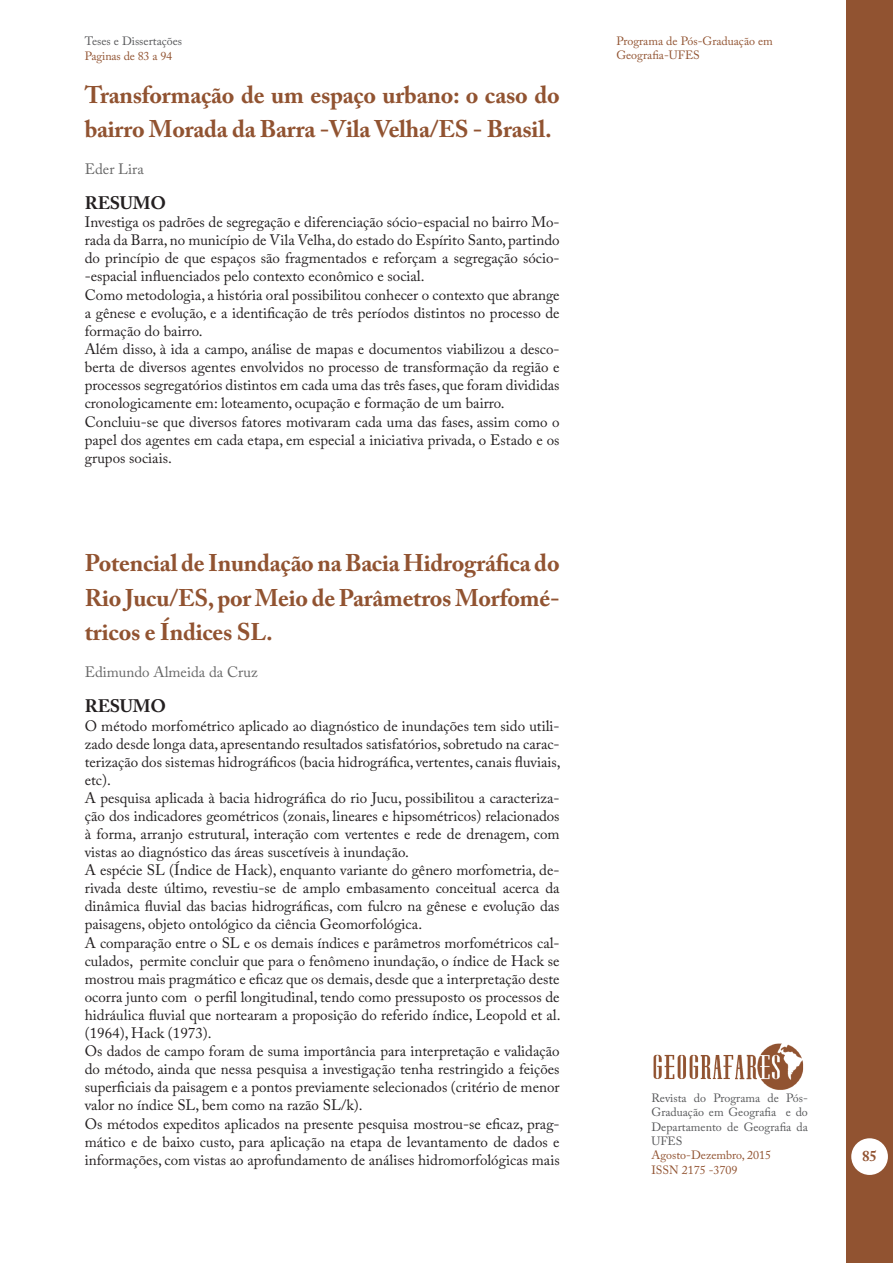
<style>
.page{position:relative;width:893px;height:1263px;background:#fff}
.page>*{position:absolute;margin:0;border:0;box-sizing:border-box;transform-origin:0 0}
.t1{font:700 24px/34.5px "Adobe Caslon Pro";letter-spacing:-.01em;color:#915331}
.t2{font:700 18px "Adobe Caslon Pro";letter-spacing:-.01em;color:#231f20}
.t3{font:15px/18px "Adobe Caslon Pro";color:#231f20;text-align:justify}
.t4{font:15px "Adobe Caslon Pro";color:#666}
.t5{font:700 15px "Adobe Caslon Pro";color:#915331}
.t6{font:12px/14.4px "Adobe Caslon Pro";color:#57585a;text-align:justify}
.t7{font:12px/14.4px "Adobe Caslon Pro";color:#915331}
</style>
<div class="page">
<img style="left:653px;top:1043px;width:151px;height:47px">
<div style="left:846px;top:0;width:47px;height:1263px;background:#915331"></div>
<div style="left:851px;top:1138px;width:37px;height:37px;background:#fff;border-radius:50%"></div>
<p class="t6" style="left:85px;top:34px;width:99px">Teses e Dissertações</p>
<p class="t7" style="left:85px;top:48px;width:89px">Paginas de 83 a 94</p>
<p class="t1" style="left:85px;top:77px;width:476px">Transformação de um espaço urbano: o caso do bairro Morada da Barra -Vila Velha/ES - Brasil.</p>
<p class="t4" style="left:85px;top:160px;width:61px">Eder Lira</p>
<p class="t2" style="left:85px;top:192px;width:83px">RESUMO</p>
<p class="t3" style="left:85px;top:213px;width:476px">Investiga os padrões de segregação e diferenciação sócio-espacial no bairro Mo&shy;rada da Barra, no município de Vila Velha, do estado do Espírito Santo, partindo do princípio de que espaços são fragmentados e reforçam a segregação sócio--espacial influenciados pelo contexto econômico e social.</p>
<p class="t3" style="left:85px;top:286px;width:476px">Como metodologia, a história oral possibilitou conhecer o contexto que abrange a gênese e evolução, e a identificação de três períodos distintos no processo de formação do bairro.</p>
<p class="t3" style="left:85px;top:340px;width:476px">Além disso, à ida a campo, análise de mapas e documentos viabilizou a desco&shy;berta de diversos agentes envolvidos no processo de transformação da região e processos segregatórios distintos em cada uma das três fases, que foram divididas cronologicamente em: loteamento, ocupação e formação de um bairro.</p>
<p class="t3" style="left:85px;top:412px;width:476px">Concluiu-se que diversos fatores motivaram cada uma das fases, assim como o papel dos agentes em cada etapa, em especial a iniciativa privada, o Estado e os grupos sociais.</p>
<p class="t1" style="left:85px;top:546px;width:476px;text-align:justify">Potencial de Inundação na Bacia Hidrográfica do Rio Jucu/ES, por Meio de Parâmetros Morfomé&shy;tricos e Índices SL.</p>
<p class="t4" style="left:85px;top:663px;width:174px">Edimundo Almeida da Cruz</p>
<p class="t2" style="left:85px;top:695px;width:83px">RESUMO</p>
<p class="t3" style="left:85px;top:716px;width:477px">O método morfométrico aplicado ao diagnóstico de inundações tem sido utili&shy;zado desde longa data, apresentando resultados satisfatórios, sobretudo na carac&shy;terização dos sistemas hidrográficos (bacia hidrográfica, vertentes, canais fluviais, etc).</p>
<p class="t3" style="left:85px;top:789px;width:476px">A pesquisa aplicada à bacia hidrográfica do rio Jucu, possibilitou a caracteriza&shy;ção dos indicadores geométricos (zonais, lineares e hipsométricos) relacionados à forma, arranjo estrutural, interação com vertentes e rede de drenagem, com vistas ao diagnóstico das áreas suscetíveis à inundação.</p>
<p class="t3" style="left:85px;top:861px;width:476px">A espécie SL (Índice de Hack), enquanto variante do gênero morfometria, de&shy;rivada deste último, revestiu-se de amplo embasamento conceitual acerca da dinâmica fluvial das bacias hidrográficas, com fulcro na gênese e evolução das paisagens, objeto ontológico da ciência Geomorfológica.</p>
<p class="t3" style="left:85px;top:934px;width:477px">A comparação entre o SL e os demais índices e parâmetros morfométricos cal&shy;culados, permite concluir que para o fenômeno inundação, o índice de Hack se mostrou mais pragmático e eficaz que os demais, desde que a interpretação deste ocorra junto com o perfil longitudinal, tendo como pressuposto os processos de hidráulica fluvial que nortearam a proposição do referido índice, Leopold et al. (1964), Hack (1973).</p>
<p class="t3" style="left:85px;top:1042px;width:476px">Os dados de campo foram de suma importância para interpretação e validação do método, ainda que nessa pesquisa a investigação tenha restringido a feições superficiais da paisagem e a pontos previamente selecionados (critério de menor valor no índice SL, bem como na razão SL/k).</p>
<p class="t3" style="left:85px;top:1114px;width:476px">Os métodos expeditos aplicados na presente pesquisa mostrou-se eficaz, prag&shy;mático e de baixo custo, para aplicação na etapa de levantamento de dados e informações, com vistas ao aprofundamento de análises hidromorfológicas mais</p>
<p class="t7" style="left:616px;top:34px;width:158px">Programa de Pós-Graduação em<br>Geografia-UFES</p>
<p class="t6" style="left:651px;top:1090px;width:158px">Revista do Programa de Pós-Graduação em Geografia e do Departamento de Geografia da UFES</p>
<p class="t7" style="left:651px;top:1147px;width:121px;line-height:14.9px">Agosto-Dezembro, 2015<br>ISSN 2175 -3709</p>
<p class="t5" style="left:862px;top:1147px;width:16px">85</p>
</div>
